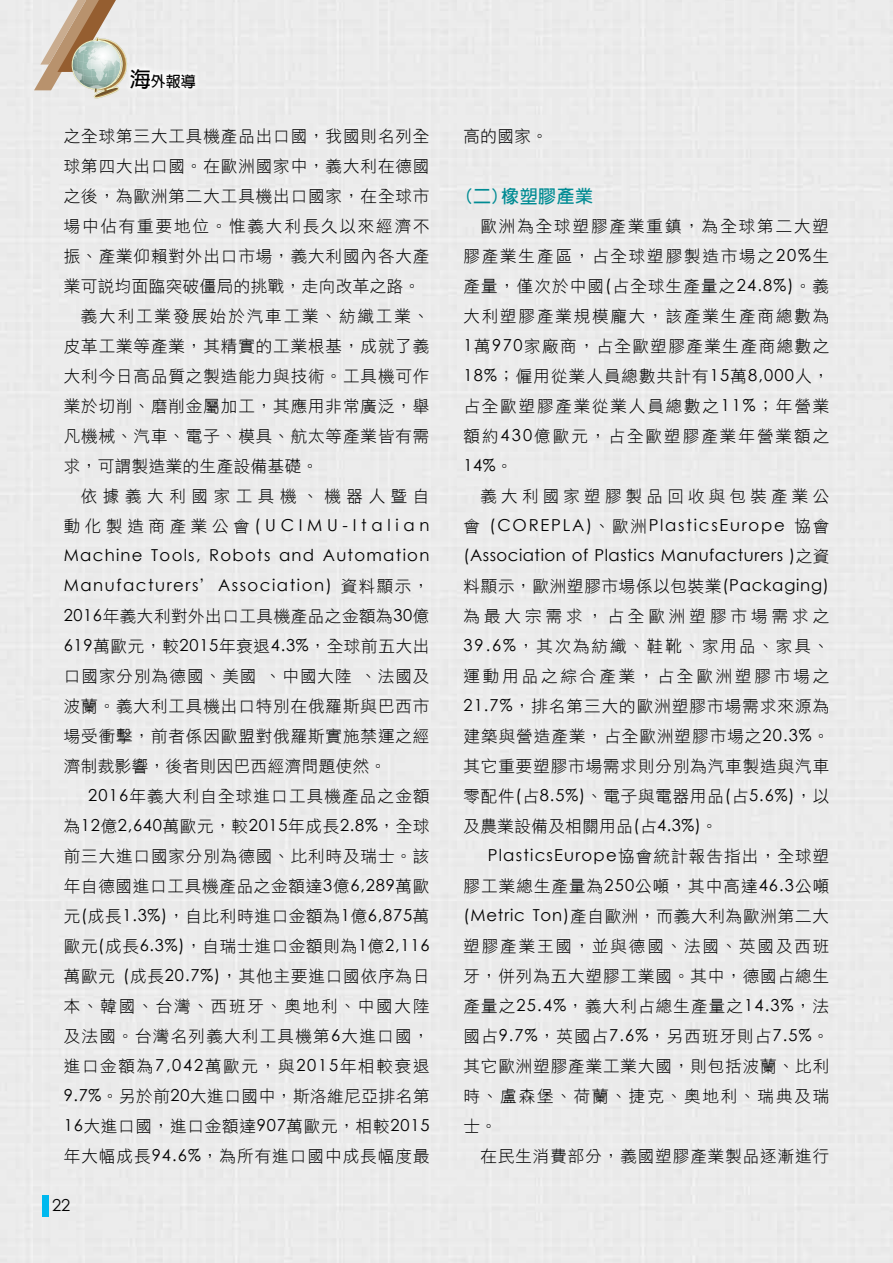
<style>
.page{position:relative;width:893px;height:1263px;background:#ebebeb}
.page>*{position:absolute;margin:0;border:0;box-sizing:border-box;transform-origin:0 0}
.t1{font:700 18px "New Gothic";letter-spacing:.03em;color:#008b93}
.t2{font:16.5px/30px "DF Hei W3 WIN BF";letter-spacing:.06em;color:#000;text-align:justify}
.t3{font:16.5px/30px "Century Gothic";letter-spacing:.075em;color:#000;text-align:justify}
.t4{font:16.5px/30px "Century Gothic";letter-spacing:.03em;color:#000}
.t5{font:16.5px "DF Hei W3 WIN BF";letter-spacing:.03em;color:#000}
.t6{font:16.5px "Century Gothic";letter-spacing:.045em;color:#000}
.t7{font:16.5px "DF Hei W3 WIN BF";letter-spacing:.115em;color:#000}
.t8{font:16.5px "DF Hei W3 WIN BF";letter-spacing:.12em;color:#000}
.t9{font:16.5px "DF Hei W3 WIN BF";letter-spacing:.26em;color:#000}
.t10{font:16.5px "DF Hei W3 WIN BF";letter-spacing:.34em;color:#000}
.t11{font:700 15px "New Gothic";color:#000}
.s1{font-size:21px}
.s2{font-family:"DF Hei W3 WIN BF"}
.s3{font-family:"Century Gothic"}
</style>
<div class="page">
<div style="left:124px;top:63px;width:78px;height:32px;background:#f6f6f6"></div>
<svg style="left:34px;top:0;width:94px;height:99px;background:#ccc3b3"></svg>
<div style="left:43px;top:1195px;width:6px;height:21px;background:#00b9ef"></div>
<p class="t11" style="left:130px;top:73px;width:67px"><span class="s1">海</span>外報導</p>
<p class="t2" style="left:64px;top:121px;width:367px">之全球第三大工具機產品出口國，我國則名列全</p>
<p class="t2" style="left:64px;top:151px;width:367px">球第四大出口國。在歐洲國家中，義大利在德國</p>
<p class="t2" style="left:64px;top:181px;width:367px">之後，為歐洲第二大工具機出口國家，在全球市</p>
<p class="t7" style="left:64px;top:218px;width:367px">場中佔有重要地位。惟義大利長久以來經濟不</p>
<p class="t2" style="left:64px;top:241px;width:367px">振、產業仰賴對外出口市場，義大利國內各大產</p>
<p class="t5" style="left:64px;top:278px;width:358px">業可說均面臨突破僵局的挑戰，走向改革之路。</p>
<p class="t8" style="left:81px;top:308px;width:350px">義大利工業發展始於汽車工業、紡織工業、</p>
<p class="t2" style="left:64px;top:331px;width:367px">皮革工業等產業，其精實的工業根基，成就了義</p>
<p class="t2" style="left:64px;top:361px;width:367px">大利今日高品質之製造能力與技術。工具機可作</p>
<p class="t2" style="left:64px;top:391px;width:367px">業於切削、磨削金屬加工，其應用非常廣泛，舉</p>
<p class="t2" style="left:64px;top:421px;width:367px">凡機械、汽車、電子、模具、航太等產業皆有需</p>
<p class="t5" style="left:64px;top:458px;width:256px">求，可謂製造業的生產設備基礎。</p>
<p class="t10" style="left:81px;top:488px;width:350px">依據義大利國家工具機、機器人暨自</p>
<p class="t3" style="left:64px;top:510px;width:367px"><span class="s2">動化製造商產業公會</span>(UCIMU-Italian Machine Tools, Robots and Automation Manufacturers<span class="s2">´</span>Association) <span class="s2">資料顯示，</span></p>
<p class="t2" style="left:64px;top:601px;width:367px"><span class="s3">2016</span>年義大利對外出口工具機產品之金額為<span class="s3">30</span>億<span class="s3">619</span>萬歐元，較<span class="s3">2015</span>年衰退<span class="s3">4.3%</span>，全球前五大出口國家分別為德國、美國、中國大陸、法國及波蘭。義大利工具機出口特別在俄羅斯與巴西市場受衝擊，前者係因歐盟對俄羅斯實施禁運之經濟制裁影響，後者則因巴西經濟問題使然。</p>
<p class="t2" style="left:88px;top:781px;width:343px"><span class="s3">2016</span>年義大利自全球進口工具機產品之金額</p>
<p class="t6" style="left:64px;top:813px;width:367px"><span class="s2">為</span>12<span class="s2">億</span>2,640<span class="s2">萬歐元，較</span>2015<span class="s2">年成長</span>2.8%<span class="s2">，全球</span></p>
<p class="t2" style="left:64px;top:841px;width:367px">前三大進口國家分別為德國、比利時及瑞士。該年自德國進口工具機產品之金額達<span class="s3">3</span>億<span class="s3">6,289</span>萬歐元<span class="s3">(</span>成長<span class="s3">1.3%)</span>，自比利時進口金額為<span class="s3">1</span>億<span class="s3">6,875</span>萬歐元<span class="s3">(</span>成長<span class="s3">6.3%)</span>，自瑞士進口金額則為<span class="s3">1</span>億<span class="s3">2,116</span>萬歐元 <span class="s3">(</span>成長<span class="s3">20.7%)</span>，其他主要進口國依序為日本、韓國、台灣、西班牙、奧地利、中國大陸及法國。台灣名列義大利工具機第<span class="s3">6</span>大進口國，進口金額為<span class="s3">7,042</span>萬歐元，與<span class="s3">2015</span>年相較衰退<span class="s3">9.7%</span>。另於前<span class="s3">20</span>大進口國中，斯洛維尼亞排名第<span class="s3">16</span>大進口國，進口金額達<span class="s3">907</span>萬歐元，相較<span class="s3">2015</span>年大幅成長<span class="s3">94.6%</span>，為所有進口國中成長幅度最</p>
<p class="t3" style="left:52px;top:1190px;width:20px">22</p>
<p class="t2" style="left:463px;top:121px;width:86px">高的國家。</p>
<p class="t1" style="left:463px;top:188px;width:131px">(二)橡塑膠產業</p>
<p class="t2" style="left:463px;top:211px;width:367px;text-indent:17px">歐洲為全球塑膠產業重鎮，為全球第二大塑膠產業生產區，占全球塑膠製造市場之<span class="s3">20%</span>生產量，僅次於中國<span class="s3">(</span>占全球生產量之<span class="s3">24.8%)</span>。義大利塑膠產業規模龐大，該產業生產商總數為<span class="s3">1</span>萬<span class="s3">970</span>家廠商，占全歐塑膠產業生產商總數之<span class="s3">18%</span>；僱用從業人員總數共計有<span class="s3">15</span>萬<span class="s3">8,000</span>人，占全歐塑膠產業從業人員總數之<span class="s3">11%</span>；年營業額約<span class="s3">430</span>億歐元，占全歐塑膠產業年營業額之</p>
<p class="t3" style="left:463px;top:450px;width:51px">14%<span class="s2">。</span></p>
<p class="t9" style="left:480px;top:488px;width:350px">義大利國家塑膠製品回收與包裝產業公</p>
<p class="t4" style="left:463px;top:510px;width:367px"><span class="s2">會</span> (COREPLA)<span class="s2">、歐洲</span>PlasticsEurope <span class="s2">協會</span>(Association of Plastics Manufacturers )<span class="s2">之資</span></p>
<p class="t2" style="left:463px;top:571px;width:367px">料顯示，歐洲塑膠市場係以包裝業<span class="s3">(Packaging)</span>為最大宗需求，占全歐洲塑膠市場需求之<span class="s3">39.6%</span>，其次為紡織、鞋靴、家用品、家具、運動用品之綜合產業，占全歐洲塑膠市場之<span class="s3">21.7%</span>，排名第三大的歐洲塑膠市場需求來源為建築與營造產業，占全歐洲塑膠市場之<span class="s3">20.3%</span>。其它重要塑膠市場需求則分別為汽車製造與汽車零配件<span class="s3">(</span>占<span class="s3">8.5%)</span>、電子與電器用品<span class="s3">(</span>占<span class="s3">5.6%)</span>，以及農業設備及相關用品<span class="s3">(</span>占<span class="s3">4.3%)</span>。</p>
<p class="t3" style="left:488px;top:839px;width:343px">PlasticsEurope<span class="s2">協會統計報告指出，全球塑</span></p>
<p class="t2" style="left:463px;top:871px;width:367px">膠工業總生產量為<span class="s3">250</span>公噸，其中高達<span class="s3">46.3</span>公噸<span class="s3">(Metric Ton)</span>產自歐洲，而義大利為歐洲第二大塑膠產業王國，並與德國、法國、英國及西班牙，併列為五大塑膠工業國。其中，德國占總生產量之<span class="s3">25.4%</span>，義大利占總生產量之<span class="s3">14.3%</span>，法國占<span class="s3">9.7%</span>，英國占<span class="s3">7.6%</span>，另西班牙則占<span class="s3">7.5%</span>。其它歐洲塑膠產業工業大國，則包括波蘭、比利時、盧森堡、荷蘭、捷克、奧地利、瑞典及瑞士。</p>
<p class="t2" style="left:480px;top:1141px;width:350px">在民生消費部分，義國塑膠產業製品逐漸進行</p>
</div>
